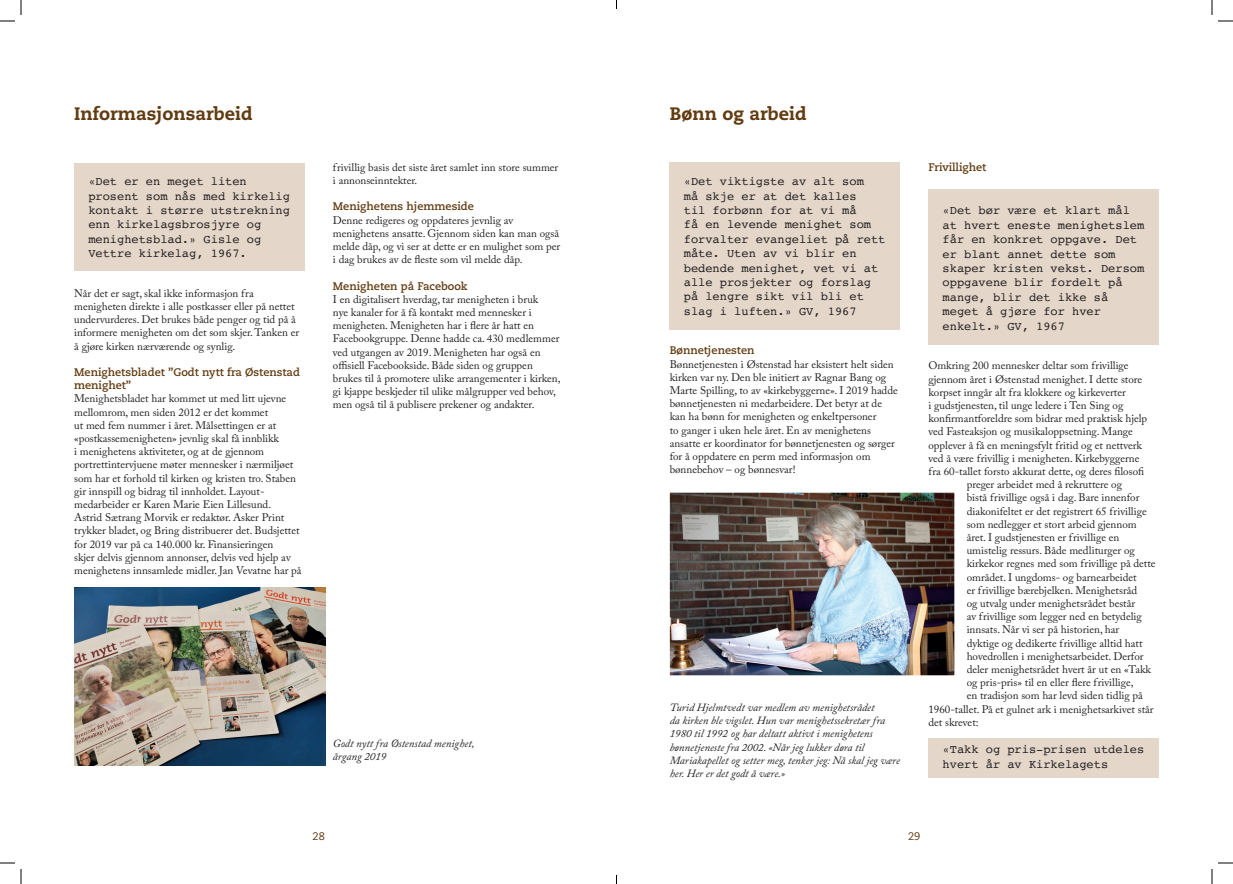
<style>
.page{position:relative;width:1233px;height:884px;background:#fff}
.page>*{position:absolute;margin:0;border:0;box-sizing:border-box;transform-origin:0 0}
.t1{font:800 18px "Caecilia";color:#623b10}
.t2{font:12px/14.4px "Courier";color:#231f20}
.t3{font:11px/13.2px "Adobe Caslon Pro";color:#231f20}
.t4{font:italic 11px/13.2px "Adobe Caslon Pro";color:#231f20}
.t5{font:700 11px/13.2px "Caecilia";color:#623b10}
.t6{font:11px "Caecilia";color:#623b10}
</style>
<div class="page">
<div style="left:928px;top:738px;width:230px;height:40px;background:#e4d6c9"></div>
<div style="left:74px;top:163px;width:230px;height:107px;background:#e4d6c9"></div>
<img style="left:74px;top:587px;width:251px;height:179px">
<div style="left:928px;top:190px;width:230px;height:155px;background:#e4d6c9"></div>
<div style="left:669px;top:163px;width:231px;height:167px;background:#e4d6c9"></div>
<img style="left:670px;top:493px;width:283px;height:182px">
<svg style="left:1218px;top:20px;width:15px;height:2px"></svg>
<svg style="left:1218px;top:862px;width:15px;height:2px"></svg>
<svg style="left:0;top:0;width:22px;height:22px"></svg>
<svg style="left:0;top:862px;width:22px;height:22px"></svg>
<svg style="left:1211px;top:0;width:1px;height:15px"></svg>
<svg style="left:1211px;top:869px;width:1px;height:15px"></svg>
<h1 class="t1" style="left:74px;top:103px;width:180px">Informasjonsarbeid</h1>
<p class="t2" style="left:88px;top:174px;width:203px">«Det er en meget liten prosent som nås med kirkelig kontakt i større utstrekning enn kirkelagsbrosjyre og menighetsblad.» Gisle og<br>Vettre kirkelag, 1967.</p>
<p class="t3" style="left:74px;top:286px;width:226px">Når det er sagt, skal ikke informasjon fra menigheten direkte i alle postkasser eller på nettet undervurderes. Det brukes både penger og tid på å informere menigheten om det som skjer. Tanken er å gjøre kirken nærværende og synlig.</p>
<p class="t5" style="left:74px;top:366px;width:227px">Menighetsbladet ”Godt nytt fra Østenstad menighet”</p>
<p class="t3" style="left:74px;top:392px;width:229px">Menighetsbladet har kommet ut med litt ujevne mellomrom, men siden 2012 er det kommet<br>ut med fem nummer i året. Målsettingen er at «postkassemenigheten» jevnlig skal få innblikk<br>i menighetens aktiviteter, og at de gjennom portrettintervjuene møter mennesker i nærmiljøet som har et forhold til kirken og kristen tro. Staben gir innspill og bidrag til innholdet. Layout&shy;medarbeider er Karen Marie Eien Lillesund.<br>Astrid Sætrang Morvik er redaktør. Asker Print trykker bladet, og Bring distribuerer det. Budsjettet for 2019 var på ca 140.000 kr. Finansieringen<br>skjer delvis gjennom annonser, delvis ved hjelp av menighetens innsamlede midler. Jan Vevatne har på</p>
<p class="t3" style="left:333px;top:160px;width:227px">frivillig basis det siste året samlet inn store summer i annonseinntekter.</p>
<p class="t5" style="left:333px;top:200px;width:143px">Menighetens hjemmeside</p>
<p class="t3" style="left:333px;top:213px;width:229px">Denne redigeres og oppdateres jevnlig av menighetens ansatte. Gjennom siden kan man også melde dåp, og vi ser at dette er en mulighet som per i dag brukes av de fleste som vil melde dåp.</p>
<p class="t5" style="left:333px;top:279px;width:136px">Menigheten på Facebook</p>
<p class="t3" style="left:333px;top:292px;width:229px">I en digitalisert hverdag, tar menigheten i bruk<br>nye kanaler for å få kontakt med mennesker i menigheten. Menigheten har i flere år hatt en Facebookgruppe. Denne hadde ca. 430 medlemmer ved utgangen av 2019. Menigheten har også en offisiell Facebookside. Både siden og gruppen brukes til å promotere ulike arrangementer i kirken, gi kjappe beskjeder til ulike målgrupper ved behov, men også til å publisere prekener og andakter.</p>
<p class="t4" style="left:333px;top:736px;width:143px">Godt nytt fra Østenstad menighet, årgang 2019</p>
<h1 class="t1" style="left:669px;top:103px;width:138px">Bønn og arbeid</h1>
<p class="t2" style="left:684px;top:174px;width:203px">«Det viktigste av alt som<br>må skje er at det kalles<br>til forbønn for at vi må<br>få en levende menighet som forvalter evangeliet på rett måte. Uten av vi blir en bedende menighet, vet vi at alle prosjekter og forslag på lengre sikt vil bli et slag i luften.» GV, 1967</p>
<p class="t5" style="left:669px;top:344px;width:86px">Bønnetjenesten</p>
<p class="t3" style="left:669px;top:357px;width:230px">Bønnetjenesten i Østenstad har eksistert helt siden kirken var ny. Den ble initiert av Ragnar Bang og Marte Spilling, to av «kirkebyggerne». I 2019 hadde bønnetjenesten ni medarbeidere. Det betyr at de kan ha bønn for menigheten og enkeltpersoner<br>to ganger i uken hele året. En av menighetens ansatte er koordinator for bønnetjenesten og sørger for å oppdatere en perm med informasjon om bønnebehov – og bønnesvar!</p>
<p class="t4" style="left:669px;top:700px;width:232px">Turid Hjelmtvedt var medlem av menighetsrådet<br>da kirken ble vigslet. Hun var menighetssekretær fra 1980 til 1992 og har deltatt aktivt i menighetens bønnetjeneste fra 2002. «Når jeg lukker døra til Mariakapellet og setter meg, tenker jeg: Nå skal jeg være her. Her er det godt å være.»</p>
<p class="t5" style="left:928px;top:161px;width:59px">Frivillighet</p>
<p class="t2" style="left:942px;top:203px;width:203px">«Det bør være et klart mål at hvert eneste menighetslem får en konkret oppgave. Det er blant annet dette som skaper kristen vekst. Dersom oppgavene blir fordelt på mange, blir det ikke så meget å gjøre for hver enkelt.» GV, 1967</p>
<p class="t3" style="left:928px;top:359px;width:202px">Omkring 200 mennesker deltar som frivillige</p>
<p class="t3" style="left:928px;top:372px;width:215px">gjennom året i Østenstad menighet. I dette store</p>
<p class="t3" style="left:928px;top:385px;width:199px">korpset inngår alt fra klokkere og kirkeverter</p>
<p class="t3" style="left:928px;top:398px;width:196px">i gudstjenesten, til unge ledere i Ten Sing og</p>
<p class="t3" style="left:928px;top:412px;width:220px">konfirmantforeldre som bidrar med praktisk hjelp</p>
<p class="t3" style="left:928px;top:425px;width:206px">ved Fasteaksjon og musikaloppsetning. Mange</p>
<p class="t3" style="left:928px;top:438px;width:215px">opplever å få en meningsfylt fritid og et nettverk</p>
<p class="t3" style="left:928px;top:451px;width:212px">ved å være frivillig i menigheten. Kirkebyggerne</p>
<p class="t3" style="left:928px;top:464px;width:217px">fra 60-tallet forsto akkurat dette, og deres filosofi</p>
<p class="t3" style="left:966px;top:478px;width:157px">preger arbeidet med å rekruttere og</p>
<p class="t3" style="left:966px;top:491px;width:174px">bistå frivillige også i dag. Bare innenfor</p>
<p class="t3" style="left:966px;top:504px;width:181px">diakonifeltet er det registrert 65 frivillige</p>
<p class="t3" style="left:966px;top:517px;width:171px">som nedlegger et stort arbeid gjennom</p>
<p class="t3" style="left:966px;top:530px;width:154px">året. I gudstjenesten er frivillige en</p>
<p class="t3" style="left:966px;top:544px;width:170px">umistelig ressurs. Både medliturger og</p>
<p class="t3" style="left:966px;top:557px;width:190px">kirkekor regnes med som frivillige på dette</p>
<p class="t3" style="left:966px;top:570px;width:172px">området. I ungdoms- og barnearbeidet</p>
<p class="t3" style="left:966px;top:583px;width:172px">er frivillige bærebjelken. Menighetsråd</p>
<p class="t3" style="left:966px;top:596px;width:170px">og utvalg under menighetsrådet består</p>
<p class="t3" style="left:966px;top:610px;width:177px">av frivillige som legger ned en betydelig</p>
<p class="t3" style="left:966px;top:623px;width:154px">innsats. Når vi ser på historien, har</p>
<p class="t3" style="left:966px;top:636px;width:177px">dyktige og dedikerte frivillige alltid hatt</p>
<p class="t3" style="left:966px;top:649px;width:178px">hovedrollen i menighetsarbeidet. Derfor</p>
<p class="t3" style="left:966px;top:662px;width:186px">deler menighetsrådet hvert år ut en «Takk</p>
<p class="t3" style="left:966px;top:676px;width:168px">og pris-pris» til en eller flere frivillige,</p>
<p class="t3" style="left:966px;top:689px;width:178px">en tradisjon som har levd siden tidlig på</p>
<p class="t3" style="left:928px;top:702px;width:227px">1960-tallet. På et gulnet ark i menighetsarkivet står</p>
<p class="t3" style="left:928px;top:715px;width:52px">det skrevet:</p>
<p class="t2" style="left:942px;top:742px;width:203px">«Takk og pris-prisen utdeles hvert år av Kirkelagets</p>
<p class="t6" style="left:313px;top:830px;width:14px">28</p>
<p class="t6" style="left:908px;top:830px;width:14px">29</p>
</div>
